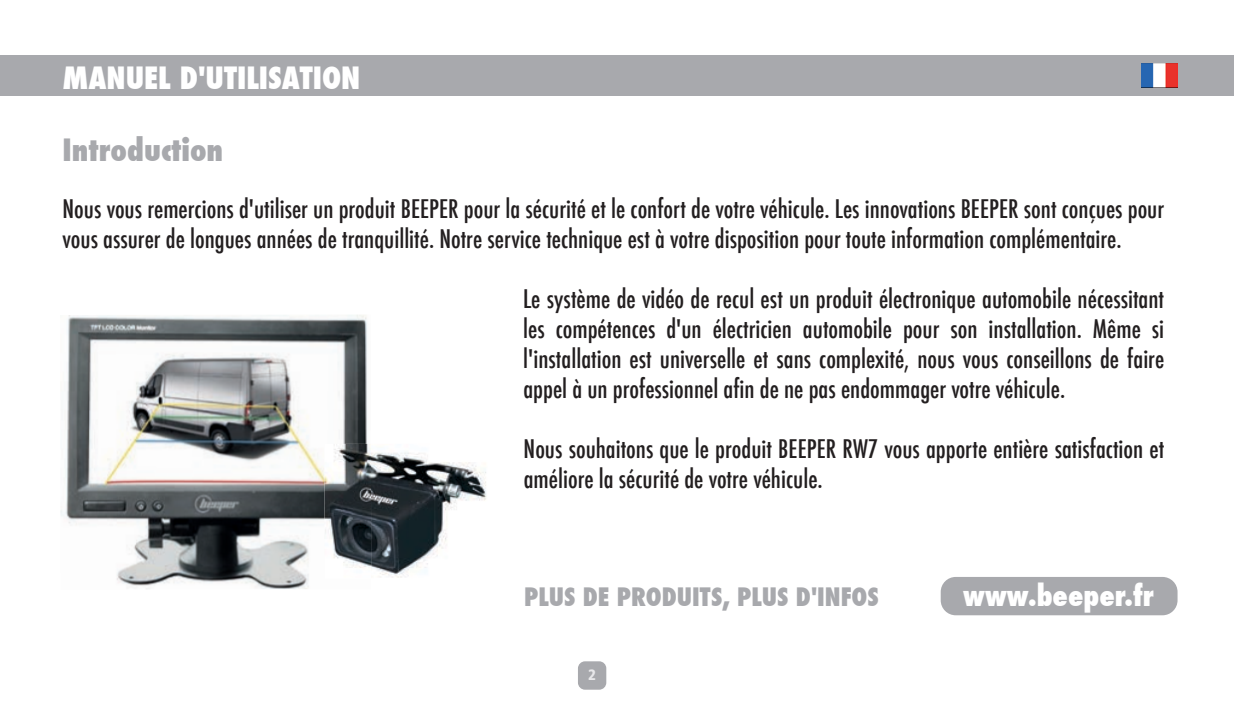
<style>
.page{position:relative;width:1234px;height:709px;background:#fff}
.page>*{position:absolute;margin:0;border:0;box-sizing:border-box;transform-origin:0 0}
.t1{font:800 condensed 30px "Futura";color:#fff}
.t2{font:800 condensed 30px "Futura";color:#a8a9ad}
.t3{font:800 condensed 28.25px "Futura";color:#fff}
.t4{font:500 condensed 25px/30px "Futura";color:#231f20}
.t5{font:800 condensed 24.75px "Futura";color:#a8a9ad}
.t6{font:900 condensed 15px "Frutiger";color:#e8e8ea}
</style>
<div class="page">
<div style="left:0;top:55px;width:1233px;height:40px;background:#a8a9ad"></div>
<div style="left:578px;top:661px;width:28px;height:28px;background:#a8a9ad;border-radius:7px"></div>
<div style="left:940px;top:577px;width:237px;height:38px;background:#a8a9ad;border-radius:15px"></div>
<img style="left:1141px;top:63px;width:36px;height:24px">
<img style="left:60px;top:315px;width:308px;height:274px">
<img style="left:324px;top:444px;width:163px;height:134px">
<p class="t1" style="left:63px;top:58px;width:299px">MANUEL D'UTILISATION</p>
<p class="t2" style="left:63px;top:130px;width:162px">Introduction</p>
<p class="t4" style="left:63px;top:194px;width:1102px">Nous vous remercions d'utiliser un produit BEEPER pour la sécurité et le confort de votre véhicule. Les innovations BEEPER sont conçues pour vous assurer de longues années de tranquillité. Notre service technique est à votre disposition pour toute information complémentaire.</p>
<p class="t4" style="left:523px;top:284px;width:642px;text-align:justify">Le système de vidéo de recul est un produit électronique automobile nécessitant les compétences d'un électricien automobile pour son installation. Même si l'installation est universelle et sans complexité, nous vous conseillons de faire appel à un professionnel afin de ne pas endommager votre véhicule.</p>
<p class="t4" style="left:523px;top:434px;width:642px">Nous souhaitons que le produit BEEPER RW7 vous apporte entière satisfaction et améliore la sécurité de votre véhicule.</p>
<p class="t5" style="left:524px;top:580px;width:356px">PLUS DE PRODUITS, PLUS D'INFOS</p>
<p class="t3" style="left:963px;top:576px;width:192px">www.beeper.fr</p>
<p class="t6" style="left:588px;top:666px;width:9px">2</p>
</div>
